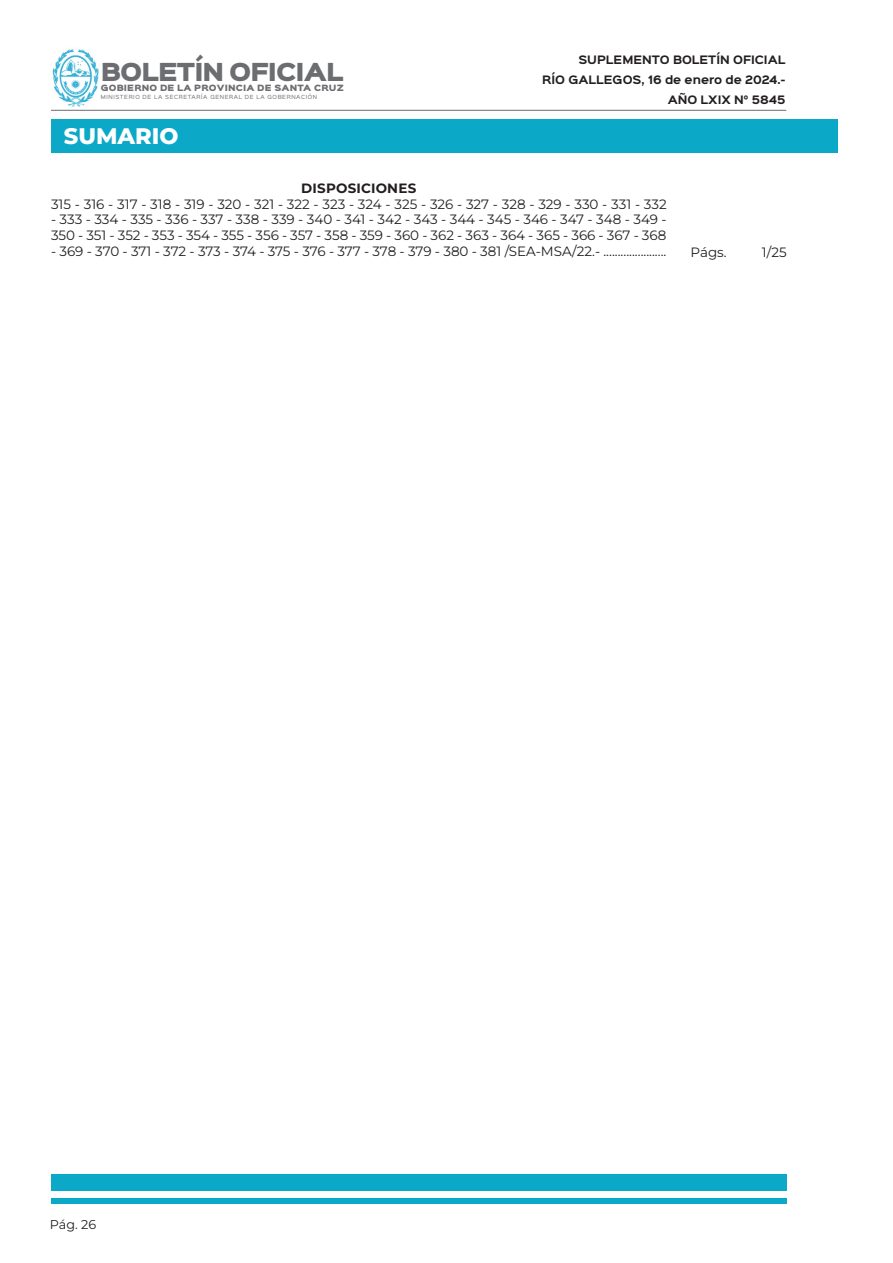
<style>
.page{position:relative;width:893px;height:1263px;background:#fff}
.page>*{position:absolute;margin:0;border:0;box-sizing:border-box;transform-origin:0 0}
.t1{font:800 22.5px "Montserrat";color:#fff}
.t2{font:22.35px "Sinkin Sans 900 X Black";letter-spacing:-.04em;color:#6c6d70}
.t3{font:13.5px/15.8px "Montserrat";color:#231f20}
.t4{font:700 13.5px "Montserrat";letter-spacing:.015em;color:#231f20}
.t5{font:12.75px "Montserrat";color:#231f20}
.t6{font:700 10.5px/20px "Sinkin Sans 700";color:#231f20;text-align:right}
.t7{font:7.8px "Sinkin Sans 900 X Black";letter-spacing:.02em;color:#6c6d70}
.t8{font:5.1px "Sinkin Sans 400";letter-spacing:.12em;color:#6c6d70}
</style>
<div class="page">
<img style="left:52px;top:49px;width:46px;height:57px">
<hr style="left:51px;top:110px;width:735px;height:1px;background:#6c6d70">
<div style="left:51px;top:119px;width:787px;height:33px;background:#0ba9c7"></div>
<div style="left:51px;top:1175px;width:736px;height:16px;background:#0ba9c7"></div>
<div style="left:51px;top:1198px;width:736px;height:5px;background:#0ba9c7"></div>
<h2 class="t2" style="left:101px;top:61px;width:244px">BOLETÍN OFICIAL</h2>
<p class="t7" style="left:101px;top:84px;width:245px">GOBIERNO DE LA PROVINCIA DE SANTA CRUZ</p>
<p class="t8" style="left:101px;top:93px;width:218px">MINISTERIO DE LA SECRETARÍA GENERAL DE LA GOBERNACIÓN</p>
<p class="t1" style="left:64px;top:121px;width:116px">SUMARIO</p>
<p class="t6" style="left:542px;top:50px;width:245px">SUPLEMENTO BOLETÍN OFICIAL<br>RÍO GALLEGOS, 16 de enero de 2024.-<br>AÑO LXIX N° 5845</p>
<p class="t4" style="left:301px;top:178px;width:117px">DISPOSICIONES</p>
<p class="t3" style="left:51px;top:196px;width:617px">315 - 316 - 317 - 318 - 319 - 320 - 321 - 322 - 323 - 324 - 325 - 326 - 327 - 328 - 329 - 330 - 331 - 332</p>
<p class="t3" style="left:51px;top:211px;width:617px">- 333 - 334 - 335 - 336 - 337 - 338 - 339 - 340 - 341 - 342 - 343 - 344 - 345 - 346 - 347 - 348 - 349 -<br>350 - 351 - 352 - 353 - 354 - 355 - 356 - 357 - 358 - 359 - 360 - 362 - 363 - 364 - 365 - 366 - 367 - 368</p>
<p class="t3" style="left:51px;top:243px;width:617px">- 369 - 370 - 371 - 372 - 373 - 374 - 375 - 376 - 377 - 378 - 379 - 380 - 381 /SEA-MSA/22.- ......................</p>
<p class="t3" style="left:691px;top:243px;width:38px">Págs.</p>
<p class="t3" style="left:762px;top:243px;width:26px">1/25</p>
<p class="t5" style="left:50px;top:1215px;width:48px">Pág. 26</p>
</div>
